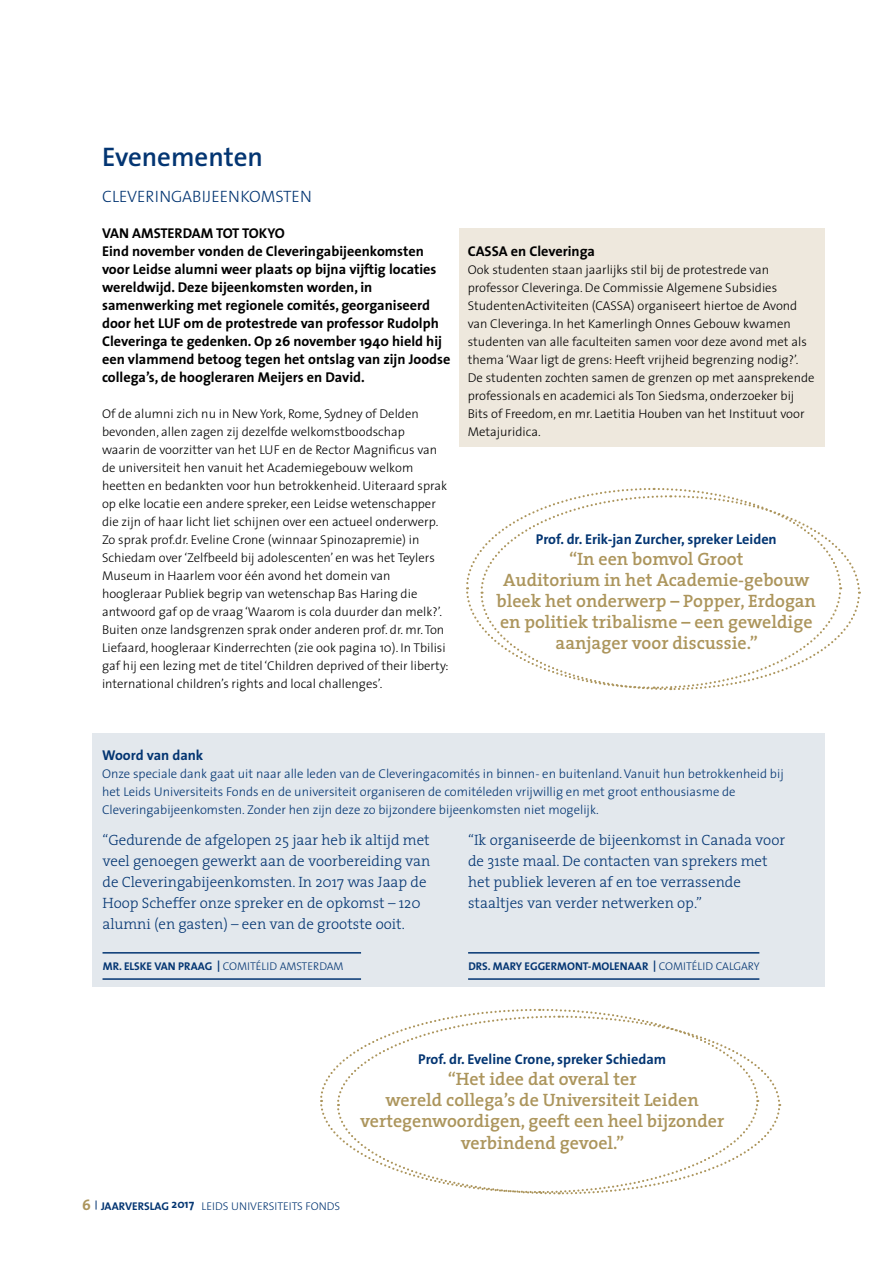
<style>
.page{position:relative;width:893px;height:1263px;background:#fff}
.page>*{position:absolute;margin:0;border:0;box-sizing:border-box;transform-origin:0 0}
.t1{font:600 27px "The Sans";color:#033572}
.t2{font:600 18px/21px "The Serif";color:#ac955c;text-align:center}
.t3{font:300 16.5px "The Sans B3";color:#033572}
.t4{font:300 15px/21px "The Serif";color:#033572}
.t5{font:700 14.25px/18px "The Sans";color:#000}
.t6{font:700 14.25px "The Sans";color:#033572}
.t7{font:300 12.75px/18px "The Sans";color:#000}
.t8{font:300 12.75px/18px "The Sans";color:#033572}
.t9{font:300 11.25px "The Sans";color:#033572}
.t10{font:700 11.25px "The Sans";color:#033572}
.s1{font-weight:700}
.s2{font-weight:300}
.s3{font-weight:700;font-size:15px;color:#ac955c}
.s4{font-weight:700;font-size:12px}
</style>
<div class="page">
<div style="left:92px;top:733px;width:733px;height:254px;background:#e3e8ed"></div>
<div style="left:460px;top:228px;width:365px;height:219px;background:#eee8dd"></div>
<svg style="left:320px;top:1008px;width:461px;height:187px"></svg>
<svg style="left:466px;top:487px;width:395px;height:204px"></svg>
<hr style="left:468px;top:952px;width:291px;height:1px;background:#033572">
<hr style="left:468px;top:978px;width:291px;height:2px;background:#033572">
<hr style="left:103px;top:952px;width:258px;height:1px;background:#033572">
<hr style="left:103px;top:978px;width:258px;height:2px;background:#033572">
<h1 class="t1" style="left:102px;top:134px;width:162px">Evenementen</h1>
<p class="t3" style="left:102px;top:187px;width:211px">CLEVERINGABIJEENKOMSTEN</p>
<p class="t5" style="left:102px;top:223px;width:350px">VAN AMSTERDAM TOT TOKYO<br>Eind november vonden de Cleveringabijeenkomsten voor Leidse alumni weer plaats op bijna vijftig locaties wereldwijd. Deze bijeenkomsten worden, in samenwerking met regionele comités, georganiseerd door het LUF om de protestrede van professor Rudolph Cleveringa te gedenken. Op 26 november 1940 hield hij een vlammend betoog tegen het ontslag van zijn Joodse collega’s, de hoogleraren Meijers en David.</p>
<p class="t7" style="left:102px;top:404px;width:348px">Of de alumni zich nu in New York, Rome, Sydney of Delden bevonden, allen zagen zij dezelfde welkomstboodschap<br>waarin de voorzitter van het LUF en de Rector Magnificus van de universiteit hen vanuit het Academiegebouw welkom heetten en bedankten voor hun betrokkenheid. Uiteraard sprak op elke locatie een andere spreker, een Leidse wetenschapper die zijn of haar licht liet schijnen over een actueel onderwerp.<br>Zo sprak prof.dr. Eveline Crone (winnaar Spinozapremie) in Schiedam over ‘Zelfbeeld bij adolescenten’ en was het Teylers Museum in Haarlem voor één avond het domein van hoogleraar Publiek begrip van wetenschap Bas Haring die antwoord gaf op de vraag ‘Waarom is cola duurder dan melk?’.<br>Buiten onze landsgrenzen sprak onder anderen prof. dr. mr. Ton Liefaard, hoogleraar Kinderrechten (zie ook pagina 10). In Tbilisi gaf hij een lezing met de titel ‘Children deprived of their liberty: international children’s rights and local challenges’.</p>
<p class="t5" style="left:468px;top:241px;width:129px">CASSA en Cleveringa</p>
<p class="t7" style="left:468px;top:260px;width:348px">Ook studenten staan jaarlijks stil bij de protestrede van professor Cleveringa. De Commissie Algemene Subsidies StudentenActiviteiten (CASSA) organiseert hiertoe de Avond van Cleveringa. In het Kamerlingh Onnes Gebouw kwamen studenten van alle faculteiten samen voor deze avond met als thema ‘Waar ligt de grens: Heeft vrijheid begrenzing nodig?’.<br>De studenten zochten samen de grenzen op met aansprekende professionals en academici als Ton Siedsma, onderzoeker bij Bits of Freedom, en mr. Laetitia Houben van het Instituut voor Metajuridica.</p>
<p class="t6" style="left:536px;top:527px;width:243px">Prof. dr. Erik-jan Zurcher, spreker Leiden</p>
<h2 class="t2" style="left:497px;top:547px;width:321px">“In een bomvol Groot<br>Auditorium in het Academie-gebouw bleek het onderwerp – Popper, Erdogan en politiek tribalisme – een geweldige aanjager voor discussie.”</h2>
<p class="t6" style="left:102px;top:743px;width:103px">Woord van dank</p>
<p class="t8" style="left:102px;top:764px;width:683px">Onze speciale dank gaat uit naar alle leden van de Cleveringacomités in binnen- en buitenland. Vanuit hun betrokkenheid bij het Leids Universiteits Fonds en de universiteit organiseren de comitéleden vrijwillig en met groot enthousiasme de<br>Cleveringabijeenkomsten. Zonder hen zijn deze zo bijzondere bijeenkomsten niet mogelijk.</p>
<p class="t4" style="left:103px;top:829px;width:329px">“Gedurende de afgelopen 25 jaar heb ik altijd met veel genoegen gewerkt aan de voorbereiding van de Cleveringabijeenkomsten. In 2017 was Jaap de Hoop Scheffer onze spreker en de opkomst – 120 alumni (en gasten) – een van de grootste ooit.</p>
<p class="t9" style="left:103px;top:957px;width:242px"><span class="s1">MR. ELSKE VAN PRAAG |</span> COMITÉLID AMSTERDAM</p>
<p class="t4" style="left:468px;top:829px;width:319px">“Ik organiseerde de bijeenkomst in Canada voor de 31ste maal. De contacten van sprekers met het publiek leveren af en toe verrassende staaltjes van verder netwerken op.”</p>
<p class="t10" style="left:468px;top:957px;width:293px">DRS. MARY EGGERMONT-MOLENAAR | <span class="s2">COMITÉLID CALGARY</span></p>
<p class="t9" style="left:82px;top:1196px;width:260px"><span class="s3">6</span> <span class="s1">JAARVERSLAG</span> <span class="s4">2017</span> LEIDS UNIVERSITEITS FONDS</p>
<p class="t6" style="left:418px;top:1048px;width:249px">Prof. dr. Eveline Crone, spreker Schiedam</p>
<h2 class="t2" style="left:360px;top:1068px;width:366px">“Het idee dat overal ter<br>wereld collega’s de Universiteit Leiden vertegenwoordigen, geeft een heel bijzonder verbindend gevoel.”</h2>
</div>
